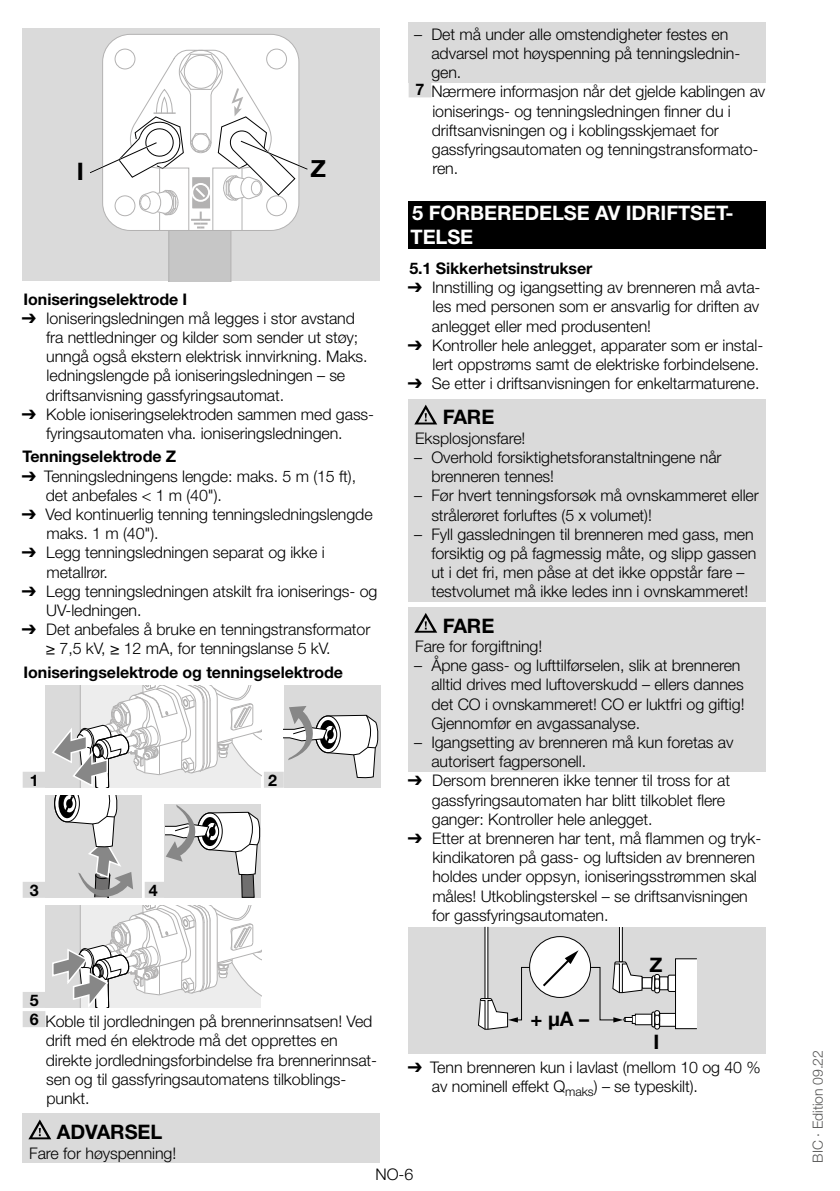
<style>
.page{position:relative;width:840px;height:1191px;background:#fff}
.page>*{position:absolute;margin:0;border:0;box-sizing:border-box;transform-origin:0 0}
.t1{font:700 24px "Helvetica Neue";color:#000}
.t2{font:700 20px "Helvetica Neue LT Pro";letter-spacing:-.005em;color:#fff}
.t3{font:700 20px "Helvetica Neue LT Pro";letter-spacing:-.005em;color:#000}
.t4{font:300 16px/19.2px "Helvetica Neue LT Pro";letter-spacing:-.005em;color:#000}
.t5{font:700 16px "Helvetica Neue LT Pro";letter-spacing:-.005em;color:#000}
.t6{font:300 14px "Helvetica Neue LT Pro";letter-spacing:-.005em;color:#575756}
.s1{font-family:"Arial Unicode MS";font-weight:400}
.s2{font-weight:700}
.s3{font-family:"Helvetica Neue"}
</style>
<div class="page">
<div style="left:23px;top:771px;width:22px;height:16px;background:#dadada"></div>
<div style="left:264px;top:771px;width:19px;height:16px;background:#dadada"></div>
<div style="left:23px;top:882px;width:22px;height:16px;background:#dadada"></div>
<div style="left:145px;top:882px;width:19px;height:16px;background:#dadada"></div>
<div style="left:23px;top:992px;width:22px;height:16px;background:#dadada"></div>
<div style="left:23px;top:1011px;width:22px;height:16px;background:#dadada"></div>
<div style="left:23px;top:1113px;width:357px;height:32px;background:#dadada"></div>
<div style="left:23px;top:1141px;width:357px;height:22px;background:#dadada"></div>
<div style="left:23px;top:28px;width:357px;height:253px;background:#dadada"></div>
<div style="left:103px;top:34px;width:196px;height:196px;background:#fff;border-radius:28px"></div>
<div style="left:115px;top:49px;width:20px;height:20px;border:1px solid #b3b2b2;border-radius:50%"></div>
<div style="left:266px;top:49px;width:21px;height:20px;border:1px solid #b3b2b2;border-radius:50%"></div>
<svg style="left:90px;top:50px;width:218px;height:231px"></svg>
<div style="left:45px;top:685px;width:216px;height:102px;background:#dadada"></div>
<svg style="left:52px;top:685px;width:209px;height:102px"></svg>
<div style="left:283px;top:685px;width:97px;height:102px;background:#dadada"></div>
<svg style="left:283px;top:706px;width:96px;height:72px"></svg>
<div style="left:45px;top:795px;width:97px;height:103px;background:#dadada"></div>
<svg style="left:54px;top:795px;width:79px;height:103px"></svg>
<div style="left:164px;top:804px;width:97px;height:94px;background:#dadada"></div>
<svg style="left:165px;top:805px;width:95px;height:93px"></svg>
<div style="left:45px;top:906px;width:216px;height:102px;background:#dadada"></div>
<svg style="left:52px;top:906px;width:209px;height:102px"></svg>
<svg style="left:28px;top:1119px;width:23px;height:20px"></svg>
<div style="left:408px;top:23px;width:357px;height:60px;background:#dadada"></div>
<div style="left:408px;top:81px;width:23px;height:16px;background:#dadada"></div>
<div style="left:408px;top:201px;width:357px;height:48px;background:#000"></div>
<div style="left:408px;top:399px;width:357px;height:31px;background:#dadada"></div>
<div style="left:408px;top:426px;width:357px;height:22px;background:#dadada"></div>
<div style="left:408px;top:446px;width:357px;height:41px;background:#dadada"></div>
<div style="left:408px;top:484px;width:357px;height:41px;background:#dadada"></div>
<div style="left:408px;top:522px;width:357px;height:80px;background:#dadada"></div>
<div style="left:408px;top:607px;width:357px;height:31px;background:#dadada"></div>
<div style="left:408px;top:635px;width:357px;height:21px;background:#dadada"></div>
<div style="left:408px;top:654px;width:357px;height:79px;background:#dadada"></div>
<div style="left:408px;top:731px;width:357px;height:40px;background:#dadada"></div>
<svg style="left:414px;top:404px;width:23px;height:20px"></svg>
<svg style="left:414px;top:613px;width:23px;height:19px"></svg>
<div style="left:408px;top:927px;width:357px;height:126px;background:#dadada"></div>
<div style="left:641px;top:977px;width:10px;height:11px;background:#fff"></div>
<div style="left:641px;top:977px;width:11px;height:11px;border:1px solid #000"></div>
<svg style="left:529px;top:936px;width:61px;height:61px"></svg>
<svg style="left:484px;top:927px;width:4px;height:23px"></svg>
<svg style="left:619px;top:927px;width:2px;height:23px"></svg>
<svg style="left:660px;top:978px;width:6px;height:10px"></svg>
<div style="left:635px;top:1014px;width:16px;height:10px;background:#fff"></div>
<div style="left:659px;top:1013px;width:16px;height:13px;background:#fff"></div>
<div style="left:658px;top:1013px;width:17px;height:13px;border:1px solid #000"></div>
<svg style="left:666px;top:974px;width:8px;height:18px"></svg>
<div style="left:675px;top:958px;width:21px;height:70px;background:#fff"></div>
<div style="left:674px;top:958px;width:22px;height:71px;border:1px solid #000"></div>
<svg style="left:478px;top:950px;width:164px;height:80px"></svg>
<svg style="left:650px;top:974px;width:10px;height:56px"></svg>
<h1 class="t1" style="left:77px;top:153px;width:9px">I</h1>
<h1 class="t1" style="left:310px;top:149px;width:17px">Z</h1>
<p class="t5" style="left:24px;top:289px;width:165px">Ioniseringselektrode I</p>
<p class="t4" style="left:46px;top:308px;width:323px;text-indent:-24px"><span class="s1">➔</span> Ioniseringsledningen må legges i stor avstand fra nettledninger og kilder som sender ut støy; unngå også ekstern elektrisk innvirkning. Maks. ledningslengde på ioniseringsledningen – se driftsanvisning gassfyringsautomat.</p>
<p class="t4" style="left:22px;top:404px;width:353px;text-align:center"><span class="s1">➔</span> Koble ioniseringselektroden sammen med gass&shy;fyringsautomaten vha. ioniseringsledningen.</p>
<p class="t5" style="left:23px;top:447px;width:155px">Tenningselektrode Z</p>
<p class="t4" style="left:46px;top:466px;width:311px;text-indent:-24px"><span class="s1">➔</span> Tenningsledningens lengde: maks. 5 m (15 ft), det anbefales &lt; 1 m (40").</p>
<p class="t4" style="left:46px;top:504px;width:327px;text-indent:-24px"><span class="s1">➔</span> Ved kontinuerlig tenning tenningsledningslengde maks. 1 m (40").</p>
<p class="t4" style="left:46px;top:543px;width:279px;text-indent:-24px"><span class="s1">➔</span> Legg tenningsledningen separat og ikke i metallrør.</p>
<p class="t4" style="left:46px;top:581px;width:333px;text-indent:-24px"><span class="s1">➔</span> Legg tenningsledningen atskilt fra ioniserings- og<br>UV-ledningen.</p>
<p class="t4" style="left:46px;top:619px;width:326px;text-indent:-24px"><span class="s1">➔</span> Det anbefales å bruke en tenningstransformator ≥ 7,5 kV, ≥ 12 mA, for tenningslanse 5 kV.</p>
<p class="t5" style="left:24px;top:662px;width:321px">Ioniseringselektrode og tenningselektrode</p>
<p class="t5" style="left:30px;top:770px;width:10px">1</p>
<p class="t5" style="left:268px;top:770px;width:10px">2</p>
<p class="t5" style="left:30px;top:880px;width:10px">3</p>
<p class="t5" style="left:149px;top:880px;width:10px">4</p>
<p class="t4" style="left:30px;top:989px;width:344px;line-height:21.2px"><span class="s2">5<br>6</span> Koble til jordledningen på brennerinnsatsen! Ved</p>
<p class="t4" style="left:46px;top:1030px;width:332px">drift med én elektrode må det opprettes en direkte jordledningsforbindelse fra brennerinnsat&shy;sen og til gassfyringsautomatens tilkoblings&shy;punkt.</p>
<p class="t3" style="left:57px;top:1119px;width:68px">ADVARSEL</p>
<p class="t4" style="left:29px;top:1142px;width:148px">Fare for høyspenning!</p>
<p class="t4" style="left:414px;top:24px;width:315px">– Det må under alle omstendigheter festes en</p>
<p class="t4" style="left:431px;top:43px;width:310px">advarsel mot høyspenning på tenningslednin-</p>
<p class="t4" style="left:431px;top:63px;width:31px">gen.</p>
<p class="t4" style="left:415px;top:82px;width:351px"><span class="s2">7</span> Nærmere informasjon når det gjelde kablingen av</p>
<p class="t4" style="left:432px;top:101px;width:300px">ioniserings- og tenningsledningen finner du i</p>
<p class="t4" style="left:431px;top:120px;width:288px">driftsanvisningen og i koblingsskjemaet for</p>
<p class="t4" style="left:431px;top:139px;width:328px">gassfyringsautomaten og tenningstransformato-</p>
<p class="t4" style="left:432px;top:159px;width:27px">ren.</p>
<p class="t2" style="left:412px;top:201px;width:31px">5 FOR</p>
<p class="t2" style="left:470px;top:201px;width:28px">BEREDELSE</p>
<p class="t2" style="left:594px;top:201px;width:85px">AV IDRIFTSET</p>
<p class="t2" style="left:725px;top:201px;width:10px">-</p>
<p class="t2" style="left:410px;top:225px;width:14px">TELSE</p>
<p class="t5" style="left:409px;top:258px;width:184px">5.1 Sikkerhetsinstrukser</p>
<p class="t4" style="left:431px;top:277px;width:330px;text-align:justify;text-indent:-24px"><span class="s1">➔</span> Innstilling og igangsetting av brenneren må avta&shy;les med personen som er ansvarlig for driften av anlegget eller med produsenten!</p>
<p class="t4" style="left:407px;top:335px;width:356px;text-align:right"><span class="s1">➔</span> Kontroller hele anlegget, apparater som er instal&shy;lert oppstrøms samt de elektriske forbindelsene.</p>
<p class="t4" style="left:407px;top:373px;width:353px"><span class="s1">➔</span> Se etter i driftsanvisningen for enkeltarmaturene.</p>
<p class="t3" style="left:437px;top:405px;width:44px">FARE</p>
<p class="t4" style="left:415px;top:428px;width:112px">Eksplosjonsfare!</p>
<p class="t4" style="left:431px;top:447px;width:292px;text-indent:-17px">– Overhold forsiktighetsforanstaltningene når brenneren tennes!</p>
<p class="t4" style="left:431px;top:486px;width:329px;text-indent:-17px">– Før hvert tenningsforsøk må ovnskammeret eller strålerøret forluftes (5 x volumet)!</p>
<p class="t4" style="left:431px;top:524px;width:326px;text-indent:-17px">– Fyll gassledningen til brenneren med gass, men forsiktig og på fagmessig måte, og slipp gassen ut i det fri, men påse at det ikke oppstår fare – testvolumet må ikke ledes inn i ovnskammeret!</p>
<p class="t3" style="left:437px;top:613px;width:44px">FARE</p>
<p class="t4" style="left:415px;top:636px;width:129px">Fare for forgiftning!</p>
<p class="t4" style="left:431px;top:655px;width:314px;text-indent:-17px">– Åpne gass- og lufttilførselen, slik at brenneren alltid drives med luftoverskudd – ellers dannes det CO i ovnskammeret! CO er luktfri og giftig!<br>Gjennomfør en avgassanalyse.</p>
<p class="t4" style="left:431px;top:732px;width:303px;text-indent:-17px">– Igangsetting av brenneren må kun foretas av autorisert fagpersonell.</p>
<p class="t4" style="left:431px;top:770px;width:299px;text-indent:-24px"><span class="s1">➔</span> Dersom brenneren ikke tenner til tross for at gassfyringsautomaten har blitt tilkoblet flere ganger: Kontroller hele anlegget.</p>
<p class="t4" style="left:432px;top:828px;width:330px;text-indent:-24px"><span class="s1">➔</span> Etter at brenneren har tent, må flammen og tryk&shy;kindikatoren på gass- og luftsiden av brenneren holdes under oppsyn, ioniseringsstrømmen skal måles! Utkoblingsterskel – se driftsanvisningen for gassfyringsautomaten.</p>
<p class="t3" style="left:530px;top:1006px;width:60px">+ μ<span class="s3">A</span> –</p>
<p class="t3" style="left:649px;top:952px;width:14px">Z</p>
<p class="t3" style="left:653px;top:1030px;width:7px">I</p>
<p class="t4" style="left:431px;top:1057px;width:330px;text-indent:-24px"><span class="s1">➔</span> Tenn brenneren kun i lavlast (mellom 10 og 40 % av nominell effekt Q<sub>maks</sub>) – se typeskilt).</p>
<p class="t4" style="left:375px;top:1164px;width:39px">NO-6</p>
<p class="t6" style="left:809px;top:1162px;width:114px;rotate:-90deg">BIC · Edition 09.22</p>
</div>
